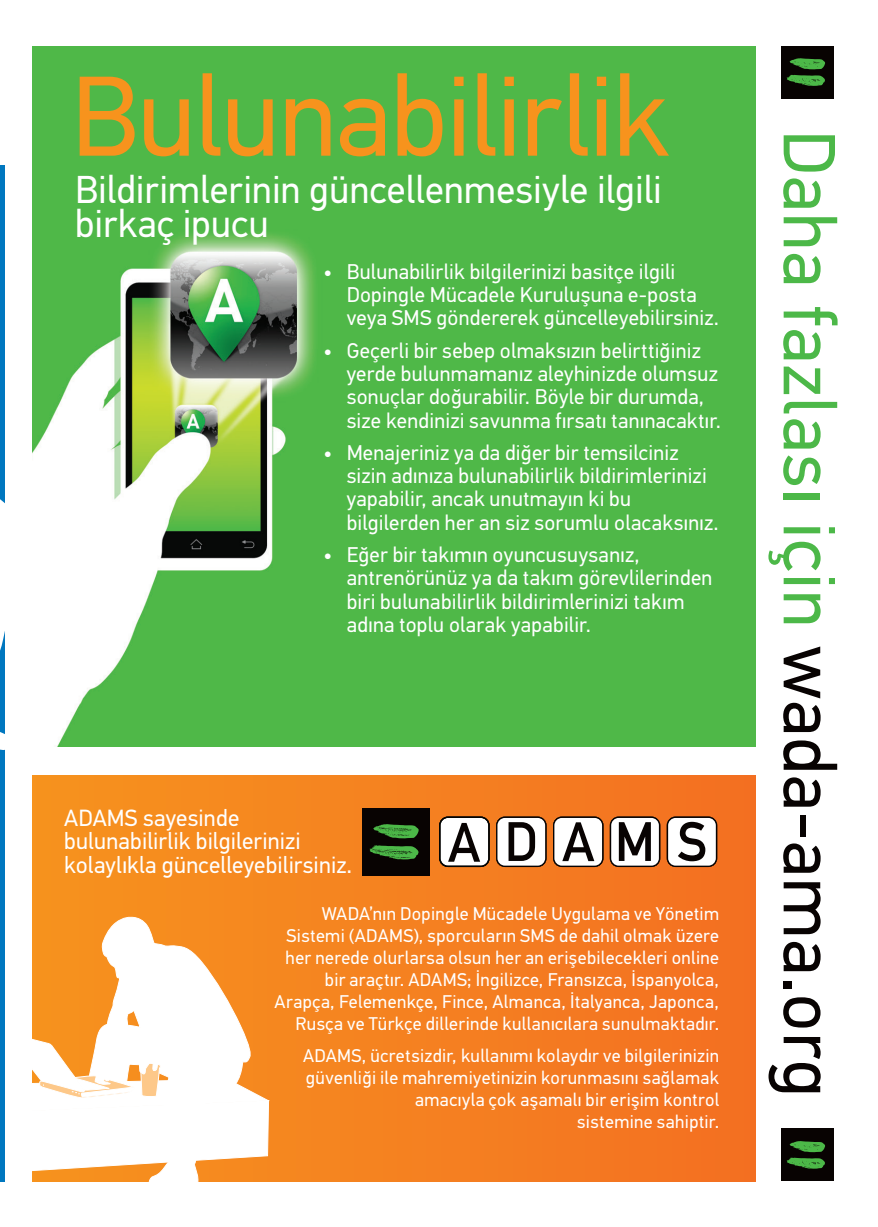
<style>
.page{position:relative;width:878px;height:1227px;background:#fff}
.page>*{position:absolute;margin:0;border:0;box-sizing:border-box;transform-origin:0 0}
.t1{font:113.4px "PF Din Text Universal";letter-spacing:-.01em;color:#f7931d}
.t2{font:73.8px "PF Din Text Universal";letter-spacing:.015em;color:#4cb848}
.t3{font:39px/34px "PF Din Text Universal";letter-spacing:.005em;color:#fff}
.t4{font:23.4px/23.2px "PF Din Text Universal";letter-spacing:.005em;color:#fff}
.t5{font:21.4px/23.2px "PF Din Text Universal";letter-spacing:.01em;color:#fff}
.t6{font:18.4px/22.2px "PF Din Text Universal";letter-spacing:.02em;color:#fff;text-align:right}
.s1{color:#080302}
</style>
<div class="page">
<div style="left:0;top:46px;width:18px;height:1135px;background:#0077bf"></div>
<div style="left:18px;top:775px;width:737px;height:406px;background:linear-gradient(to right,#f6941e,#f37022)"></div>
<img style="left:32px;top:46px;width:723px;height:701px">
<div style="left:5px;top:31px;width:26px;height:1167px;background:#fff"></div>
<div style="left:781px;top:46px;width:52px;height:52px;background:#080302"></div>
<svg style="left:786px;top:58px;width:39px;height:28px"></svg>
<div style="left:781px;top:1129px;width:52px;height:52px;background:#080302"></div>
<svg style="left:786px;top:1141px;width:39px;height:28px"></svg>
<svg style="left:88px;top:916px;width:163px;height:266px"></svg>
<svg style="left:31px;top:1005px;width:238px;height:167px"></svg>
<svg style="left:0;top:499px;width:5px;height:251px"></svg>
<div style="left:0;top:32px;width:18px;height:133px;background:#fff"></div>
<div style="left:440px;top:817px;width:49px;height:49px;background:#fff;border-radius:8px"></div>
<div style="left:439px;top:816px;width:50px;height:51px;border:1px solid #040503;border-radius:8px"></div>
<div style="left:496px;top:817px;width:50px;height:49px;background:#fff;border-radius:8px"></div>
<div style="left:496px;top:816px;width:50px;height:51px;border:1px solid #080302;border-radius:8px"></div>
<div style="left:553px;top:817px;width:50px;height:49px;background:#fff;border-radius:8px"></div>
<div style="left:553px;top:816px;width:50px;height:51px;border:1px solid #080302;border-radius:8px"></div>
<div style="left:610px;top:817px;width:49px;height:49px;background:#fff;border-radius:8px"></div>
<div style="left:610px;top:816px;width:50px;height:51px;border:1px solid #080302;border-radius:8px"></div>
<div style="left:667px;top:817px;width:49px;height:49px;background:#fff;border-radius:8px"></div>
<div style="left:667px;top:816px;width:50px;height:51px;border:1px solid #080302;border-radius:8px"></div>
<svg style="left:448px;top:823px;width:32px;height:39px"></svg>
<svg style="left:508px;top:822px;width:27px;height:39px"></svg>
<svg style="left:562px;top:822px;width:32px;height:39px"></svg>
<svg style="left:619px;top:822px;width:32px;height:39px"></svg>
<svg style="left:678px;top:822px;width:27px;height:39px"></svg>
<div style="left:362px;top:808px;width:68px;height:67px;background:#080302"></div>
<svg style="left:369px;top:824px;width:50px;height:35px"></svg>
<h1 class="t1" style="left:71px;top:48px;width:600px">Bulunabilirlik</h1>
<h3 class="t3" style="left:75px;top:175px;width:588px">Bildirimlerinin güncellenmesiyle ilgili birkaç ipucu</h3>
<p class="t5" style="left:347px;top:261px;width:374px;text-indent:-23px">• Bulunabilirlik bilgilerinizi basitçe ilgili<br>Dopingle Mücadele Kuruluşuna e-posta veya SMS göndererek güncelleyebilirsiniz.</p>
<p class="t5" style="left:347px;top:340px;width:376px;text-indent:-23px">• Geçerli bir sebep olmaksızın belirttiğiniz yerde bulunmamanız aleyhinizde olumsuz sonuçlar doğurabilir. Böyle bir durumda, size kendinizi savunma fırsatı tanınacaktır.</p>
<p class="t5" style="left:347px;top:442px;width:373px;text-indent:-23px">• Menajeriniz ya da diğer bir temsilciniz sizin adınıza bulunabilirlik bildirimlerinizi yapabilir, ancak unutmayın ki bu bilgilerden her an siz sorumlu olacaksınız.</p>
<p class="t5" style="left:347px;top:544px;width:367px;text-indent:-23px">• Eğer bir takımın oyuncusuysanız, antrenörünüz ya da takım görevlilerinden biri bulunabilirlik bildirimlerinizi takım adına toplu olarak yapabilir.</p>
<p class="t4" style="left:64px;top:808px;width:290px">ADAMS sayesinde bulunabilirlik bilgilerinizi kolaylıkla güncelleyebilirsiniz.</p>
<p class="t6" style="left:275px;top:904px;width:446px">WADA’nın Dopingle Mücadele Uygulama ve Yönetim Sistemi (ADAMS), sporcuların SMS de dahil olmak üzere her nerede olurlarsa olsun her an erişebilecekleri online bir araçtır. ADAMS; İngilizce, Fransızca, İspanyolca, Arapça, Felemenkçe, Fince, Almanca, İtalyanca, Japonca, Rusça ve Türkçe dillerinde kullanıcılara sunulmaktadır.</p>
<p class="t6" style="left:303px;top:1045px;width:418px">ADAMS, ücretsizdir, kullanımı kolaydır ve bilgilerinizin güvenliği ile mahremiyetinizin korunmasını sağlamak amacıyla çok aşamalı bir erişim kontrol<br>sistemine sahiptir.</p>
<h2 class="t2" style="left:853px;top:130px;width:969px;rotate:90deg">Daha fazlası için <span class="s1">wada-ama.org</span></h2>
</div>
